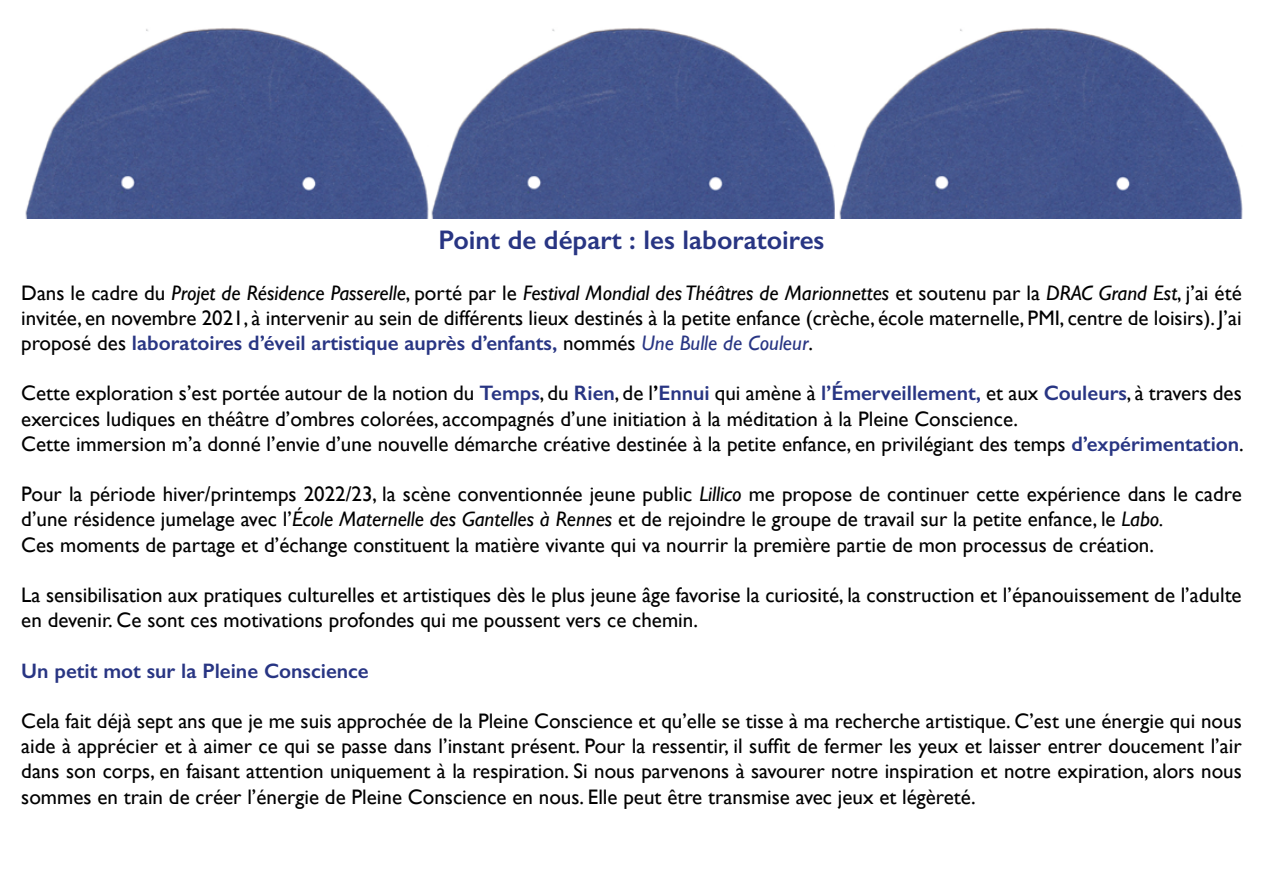
<style>
.page{position:relative;width:1263px;height:893px;background:#fff}
.page>*{position:absolute;margin:0;border:0;box-sizing:border-box;transform-origin:0 0}
.t1{font:600 27px "Gill Sans";color:#283583}
.t2{font:21px/25.2px "Gill Sans";color:#000}
.t3{font:600 21px "Gill Sans";color:#283583}
.s1{font-style:italic}
.s2{font-weight:600;color:#283583}
.s3{font-style:italic;color:#283583}
.s4{font-weight:600}
</style>
<div class="page">
<img style="left:25px;top:28px;width:1218px;height:190px">
<p class="t1" style="left:438px;top:224px;width:388px">Point de départ : les laboratoires</p>
<p class="t2" style="left:21px;top:280px;width:1222px;text-align:justify">Dans le cadre du <span class="s1">Projet de Résidence Passerelle</span>, porté par le <span class="s1">Festival Mondial des Théâtres de Marionnettes</span> et soutenu par la <span class="s1">DRAC Grand Est</span>, j’ai été invitée, en novembre 2021, à intervenir au sein de différents lieux destinés à la petite enfance (crèche, école maternelle, PMI, centre de loisirs). J’ai proposé des <span class="s2">laboratoires d’éveil artistique auprès d’enfants,</span> nommés <span class="s3">Une Bulle de Couleur</span>.</p>
<p class="t2" style="left:21px;top:381px;width:1224px">Cette exploration s’est portée autour de la notion du <span class="s2">Temps</span>, du <span class="s2">Rien</span>, de l<span class="s4">’</span><span class="s2">Ennui</span> qui amène à <span class="s2">l’Émerveillement,</span> et aux <span class="s2">Couleurs</span>, à travers des exercices ludiques en théâtre d’ombres colorées, accompagnés d’une initiation à la méditation à la Pleine Conscience.<br>Cette immersion m’a donné l’envie d’une nouvelle démarche créative destinée à la petite enfance, en privilégiant des temps <span class="s2">d’expérimentation</span>.</p>
<p class="t2" style="left:21px;top:481px;width:1222px">Pour la période hiver/printemps 2022/23, la scène conventionnée jeune public <span class="s1">Lillico</span> me propose de continuer cette expérience dans le cadre d’une résidence jumelage avec l’<span class="s1">École Maternelle des Gantelles à Rennes</span> et de rejoindre le groupe de travail sur la petite enfance, le <span class="s1">Labo.<br></span>Ces moments de partage et d’échange constituent la matière vivante qui va nourrir la première partie de mon processus de création.</p>
<p class="t2" style="left:21px;top:582px;width:1222px">La sensibilisation aux pratiques culturelles et artistiques dès le plus jeune âge favorise la curiosité, la construction et l’épanouissement de l’adulte en devenir. Ce sont ces motivations profondes qui me poussent vers ce chemin.</p>
<p class="t3" style="left:21px;top:658px;width:349px">Un petit mot sur la Pleine Conscience</p>
<p class="t2" style="left:21px;top:708px;width:1222px;text-align:justify">Cela fait déjà sept ans que je me suis approchée de la Pleine Conscience et qu’elle se tisse à ma recherche artistique. C’est une énergie qui nous aide à apprécier et à aimer ce qui se passe dans l’instant présent. Pour la ressentir, il suffit de fermer les yeux et laisser entrer doucement l’air dans son corps, en faisant attention uniquement à la respiration. Si nous parvenons à savourer notre inspiration et notre expiration, alors nous sommes en train de créer l’énergie de Pleine Conscience en nous. Elle peut être transmise avec jeux et légèreté.</p>
</div>
